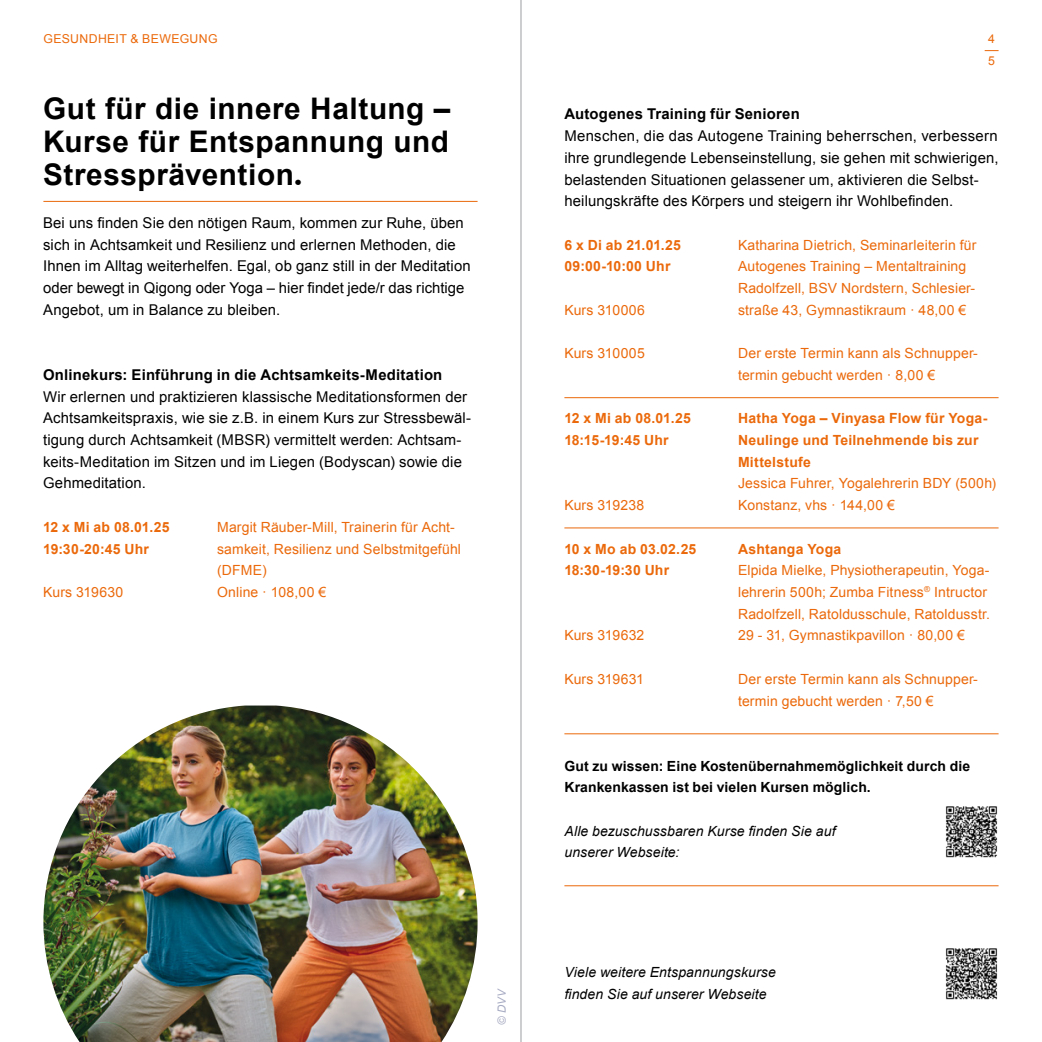
<style>
.page{position:relative;width:1042px;height:1042px;background:#fff}
.page>*{position:absolute;margin:0;border:0;box-sizing:border-box;transform-origin:0 0}
.t1{font:700 29.75px/32.6px "Arial";letter-spacing:.02em;color:#000;text-align:justify}
.t2{font:14.88px/21.7px "Arial";letter-spacing:.01em;color:#000}
.t3{font:700 14.88px "Arial";letter-spacing:.015em;color:#000}
.t4{font:14px/21.7px "Arial";letter-spacing:.01em;color:#eb690b}
.t5{font:700 14px/21.7px "Arial";letter-spacing:.015em;color:#eb690b}
.t6{font:italic 14px/21.7px "Arial";letter-spacing:.01em;color:#000}
.t7{font:700 14px/21.7px "Arial";letter-spacing:.005em;color:#000}
.t8{font:12.25px "Arial";letter-spacing:.035em;color:#eb690b}
.t9{font:italic 11.38px "Arial";color:#a8acc3}
.s1{font-family:"Gill Sans";font-size:26.25px}
</style>
<div class="page">
<svg style="left:984px;top:50px;width:14px;height:1px"></svg>
<hr style="left:43px;top:201px;width:434px;height:1px;background:#eb690b">
<hr style="left:564px;top:397px;width:434px;height:1px;background:#eb690b">
<hr style="left:564px;top:527px;width:434px;height:1px;background:#eb690b">
<hr style="left:564px;top:733px;width:434px;height:1px;background:#eb690b">
<hr style="left:564px;top:885px;width:434px;height:1px;background:#eb690b">
<img style="left:945px;top:948px;width:53px;height:52px">
<img style="left:945px;top:806px;width:53px;height:52px">
<img style="left:43px;top:705px;width:434px;height:337px">
<hr style="left:521px;top:0;width:1px;height:1042px;background:#9c9e9f">
<p class="t8" style="left:43px;top:31px;width:176px">GESUNDHEIT &amp; BEWEGUNG</p>
<h1 class="t1" style="left:43px;top:94px;width:409px">Gut für die innere Haltung – Kurse für Entspannung und Stressprävention<span class="s1">.</span></h1>
<p class="t2" style="left:43px;top:212px;width:429px">Bei uns finden Sie den nötigen Raum, kommen zur Ruhe, üben sich in Achtsamkeit und Resilienz und erlernen Methoden, die Ihnen im Alltag weiterhelfen. Egal, ob ganz still in der Meditation oder bewegt in Qigong oder Yoga – hier findet jede/r das richtige Angebot, um in Balance zu bleiben.</p>
<p class="t3" style="left:43px;top:365px;width:401px">Onlinekurs: Einführung in die Achtsamkeits-Meditation</p>
<p class="t2" style="left:43px;top:386px;width:429px">Wir erlernen und praktizieren klassische Meditationsformen der Achtsamkeitspraxis, wie sie z.B. in einem Kurs zur Stressbewäl&shy;tigung durch Achtsamkeit (MBSR) vermittelt werden: Achtsam&shy;keits-Meditation im Sitzen und im Liegen (Bodyscan) sowie die Gehmeditation.</p>
<p class="t5" style="left:43px;top:516px;width:128px">12 x Mi ab 08.01.25<br>19:30-20:45 Uhr</p>
<p class="t4" style="left:43px;top:581px;width:82px">Kurs 319630</p>
<p class="t4" style="left:217px;top:516px;width:245px">Margit Räuber-Mill, Trainerin für Acht&shy;samkeit, Resilienz und Selbstmitgefühl (DFME)<br>Online · 108,00 €</p>
<p class="t9" style="left:494px;top:1024px;width:38px;rotate:-90deg">© DVV</p>
<p class="t8" style="left:988px;top:31px;width:8px">4</p>
<p class="t8" style="left:988px;top:53px;width:8px">5</p>
<p class="t3" style="left:564px;top:104px;width:237px">Autogenes Training für Senioren</p>
<p class="t2" style="left:564px;top:125px;width:436px">Menschen, die das Autogene Training beherrschen, verbessern ihre grundlegende Lebenseinstellung, sie gehen mit schwierigen, belastenden Situationen gelassener um, aktivieren die Selbst&shy;heilungskräfte des Körpers und steigern ihr Wohlbefinden.</p>
<p class="t5" style="left:564px;top:234px;width:118px">6 x Di ab 21.01.25<br>09:00-10:00 Uhr</p>
<p class="t4" style="left:564px;top:299px;width:82px">Kurs 310006</p>
<p class="t4" style="left:564px;top:342px;width:82px">Kurs 310005</p>
<p class="t4" style="left:738px;top:234px;width:240px">Katharina Dietrich, Seminarleiterin für Autogenes Training – Mentaltraining Radolfzell, BSV Nordstern, Schlesier&shy;straße 43, Gymnastikraum · 48,00 €</p>
<p class="t4" style="left:738px;top:342px;width:241px">Der erste Termin kann als Schnupper&shy;termin gebucht werden · 8,00 €</p>
<p class="t5" style="left:738px;top:408px;width:251px">Hatha Yoga – Vinyasa Flow für Yoga-<br>Neulinge und Teilnehmende bis zur<br>Mittelstufe</p>
<p class="t4" style="left:738px;top:473px;width:260px">Jessica Fuhrer, Yogalehrerin BDY (500h)<br>Konstanz, vhs · 144,00 €</p>
<p class="t5" style="left:738px;top:538px;width:105px">Ashtanga Yoga</p>
<p class="t4" style="left:738px;top:559px;width:253px">Elpida Mielke, Physiotherapeutin, Yoga&shy;lehrerin 500h; Zumba Fitness<sup>®</sup> Intructor Radolfzell, Ratoldusschule, Ratoldusstr.<br>29 - 31, Gymnastikpavillon · 80,00 €</p>
<p class="t4" style="left:738px;top:668px;width:241px">Der erste Termin kann als Schnupper&shy;termin gebucht werden · 7,50 €</p>
<p class="t5" style="left:564px;top:408px;width:128px">12 x Mi ab 08.01.25<br>18:15-19:45 Uhr</p>
<p class="t4" style="left:564px;top:494px;width:81px">Kurs 319238</p>
<p class="t5" style="left:564px;top:538px;width:133px">10 x Mo ab 03.02.25<br>18:30-19:30 Uhr</p>
<p class="t4" style="left:564px;top:625px;width:81px">Kurs 319632</p>
<p class="t4" style="left:564px;top:668px;width:81px">Kurs 319631</p>
<p class="t7" style="left:564px;top:755px;width:407px">Gut zu wissen: Eine Kostenübernahmemöglichkeit durch die<br>Krankenkassen ist bei vielen Kursen möglich.</p>
<p class="t6" style="left:564px;top:820px;width:273px">Alle bezuschussbaren Kurse finden Sie auf unserer Webseite:</p>
<p class="t6" style="left:564px;top:961px;width:213px">Viele weitere Entspannungskurse finden Sie auf unserer Webseite</p>
</div>
